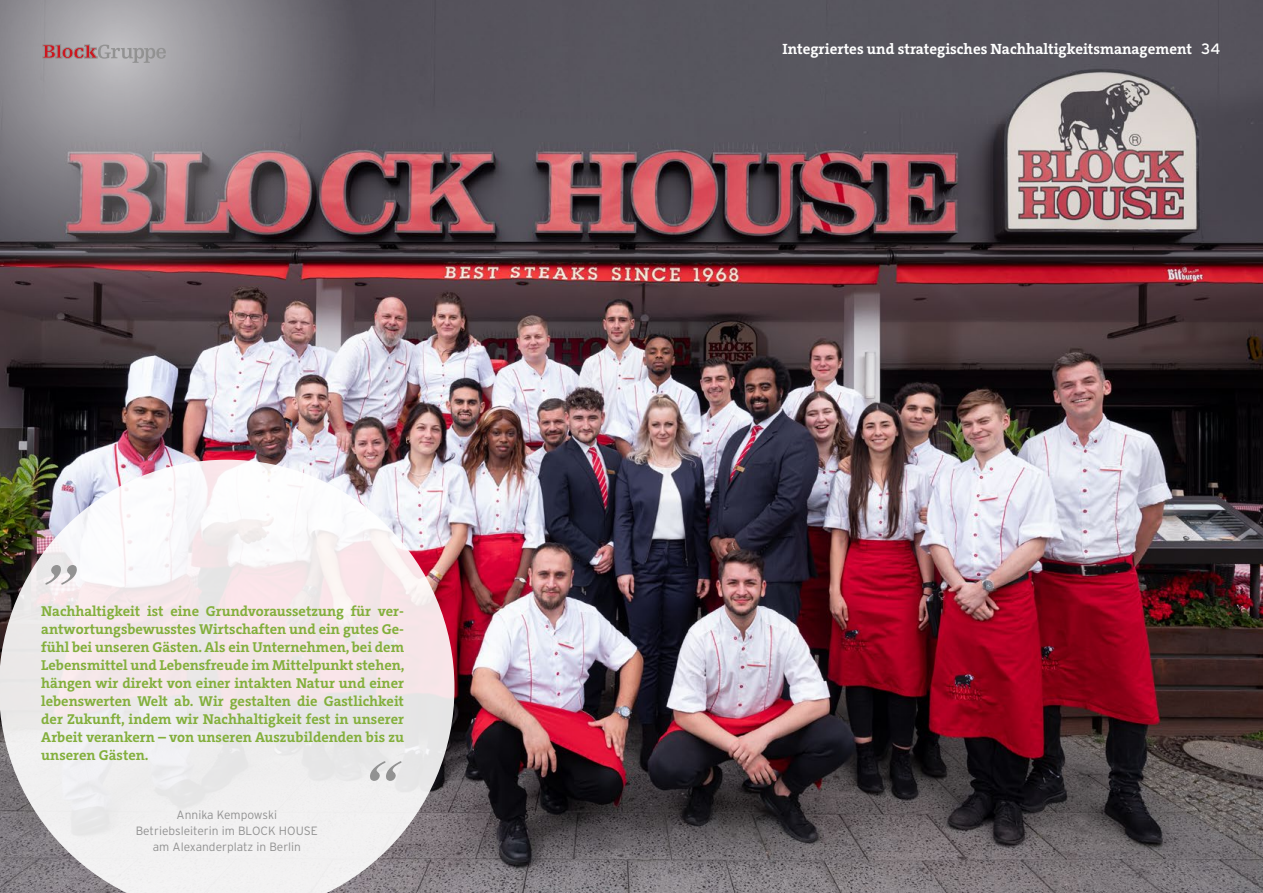
<style>
.page{position:relative;width:1263px;height:893px;background:#fff}
.page>*{position:absolute;margin:0;border:0;box-sizing:border-box;transform-origin:0 0}
.t1{font:italic 700 62.55px "Times";color:#929292}
.t2{font:700 15px "The Serif C5";color:#fff}
.t3{font:700 14.4px/18px "The Serif C5";color:#83af3c;text-align:justify}
.t4{font:300 12px/15.6px "Interstate";color:#929292;text-align:center}
.s1{font-family:"Interstate";font-weight:400}
</style>
<div class="page">
<img style="left:0;top:0;width:1263px;height:893px">
<svg style="left:0;top:0;width:371px;height:307px;background:#7e6a71"></svg>
<svg style="left:43px;top:45px;width:123px;height:18px;background:#ac979a"></svg>
<svg style="left:0;top:460px;width:454px;height:433px;fill:#f1e9ea"></svg>
<h1 class="t1" style="left:44px;top:528px;width:33px">”</h1>
<p class="t3" style="left:41px;top:602px;width:365px">Nachhaltigkeit ist eine Grundvoraussetzung für ver&shy;antwortungsbewusstes Wirtschaften und ein gutes Ge&shy;fühl bei unseren Gästen. Als ein Unternehmen, bei dem Lebensmittel und Lebensfreude im Mittelpunkt stehen, hängen wir direkt von einer intakten Natur und einer lebenswerten Welt ab. Wir gestalten die Gastlichkeit der Zukunft, indem wir Nachhaltigkeit fest in unserer Arbeit verankern – von unseren Auszubildenden bis zu unseren Gästen.</p>
<h1 class="t1" style="left:367px;top:724px;width:33px">“</h1>
<p class="t4" style="left:136px;top:807px;width:184px">Annika Kempowski<br>Betriebsleiterin im BLOCK HOUSE am Alexanderplatz in Berlin</p>
<p class="t2" style="left:782px;top:39px;width:439px">Integriertes und strategisches Nachhaltigkeitsmanagement <span class="s1">34</span></p>
</div>
